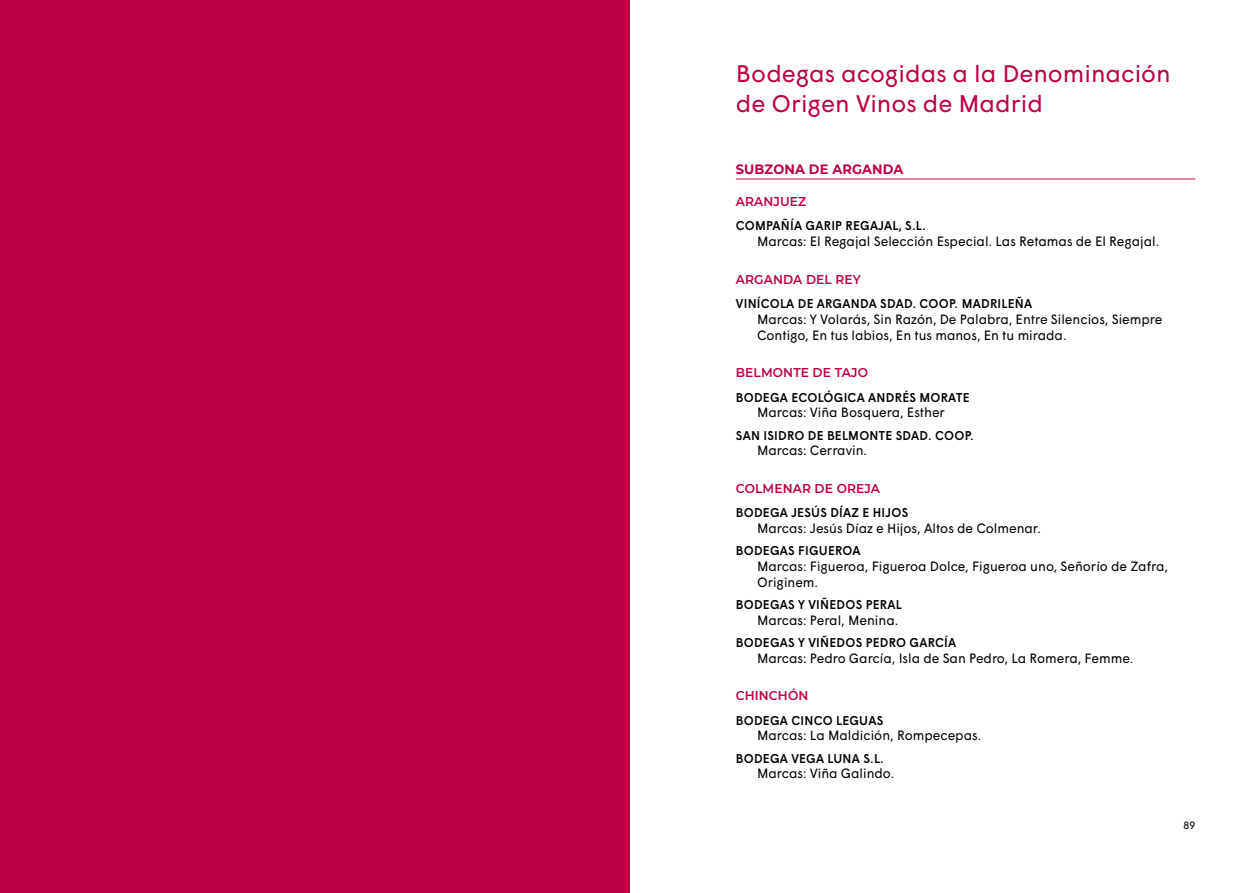
<style>
.page{position:relative;width:1259px;height:893px;background:#fff}
.page>*{position:absolute;margin:0;border:0;box-sizing:border-box;transform-origin:0 0}
.t1{font:24px/30px "Wigrum";color:#bb0046}
.t2{font:13.5px/15.8px "Wigrum";color:#000;scale:.96 1}
.t3{font:700 13.5px "Montserrat";letter-spacing:.01em;color:#bb0046;scale:.96 1}
.t4{font:500 12.75px "Wigrum";letter-spacing:.02em;color:#000;scale:.96 1}
.t5{font:600 12.75px "Montserrat";letter-spacing:.01em;color:#bb0046;scale:.96 1}
.t6{font:10.5px "Wigrum";color:#000}
</style>
<div class="page">
<hr style="left:736px;top:179px;width:459px;height:1px;background:#bb0046">
<div style="left:0;top:0;width:629px;height:893px;background:#bb0046"></div>
<h1 class="t1" style="left:736px;top:57px;width:436px">Bodegas acogidas a la Denominación de Origen Vinos de Madrid</h1>
<p class="t3" style="left:736px;top:160px;width:176px">SUBZONA DE ARGANDA</p>
<p class="t5" style="left:736px;top:192px;width:75px">ARANJUEZ</p>
<p class="t4" style="left:736px;top:216px;width:199px">COMPAÑÍA GARIP REGAJAL, S.L.</p>
<p class="t2" style="left:757px;top:232px;width:420px">Marcas: El Regajal Selección Especial. Las Retamas de El Regajal.</p>
<p class="t5" style="left:736px;top:270px;width:132px">ARGANDA DEL REY</p>
<p class="t4" style="left:736px;top:294px;width:310px">VINÍCOLA DE ARGANDA SDAD. COOP. MADRILEÑA</p>
<p class="t2" style="left:757px;top:310px;width:424px">Marcas: Y Volarás, Sin Razón, De Palabra, Entre Silencios, Siempre<br>Contigo, En tus labios, En tus manos, En tu mirada.</p>
<p class="t5" style="left:736px;top:364px;width:139px">BELMONTE DE TAJO</p>
<p class="t4" style="left:736px;top:387px;width:245px">BODEGA ECOLÓGICA ANDRÉS MORATE</p>
<p class="t2" style="left:757px;top:404px;width:197px">Marcas: Viña Bosquera, Esther</p>
<p class="t4" style="left:736px;top:425px;width:249px">SAN ISIDRO DE BELMONTE SDAD. COOP.</p>
<p class="t2" style="left:757px;top:442px;width:116px">Marcas: Cerravin.</p>
<p class="t5" style="left:736px;top:480px;width:152px">COLMENAR DE OREJA</p>
<p class="t4" style="left:736px;top:503px;width:181px">BODEGA JESÚS DÍAZ E HIJOS</p>
<p class="t2" style="left:757px;top:520px;width:297px">Marcas: Jesús Díaz e Hijos, Altos de Colmenar.</p>
<p class="t4" style="left:736px;top:541px;width:131px">BODEGAS FIGUEROA</p>
<p class="t2" style="left:757px;top:557px;width:430px">Marcas: Figueroa, Figueroa Dolce, Figueroa uno, Señorío de Zafra,<br>Originem.</p>
<p class="t4" style="left:736px;top:595px;width:174px">BODEGAS Y VIÑEDOS PERAL</p>
<p class="t2" style="left:757px;top:611px;width:149px">Marcas: Peral, Menina.</p>
<p class="t4" style="left:736px;top:633px;width:231px">BODEGAS Y VIÑEDOS PEDRO GARCÍA</p>
<p class="t2" style="left:757px;top:649px;width:394px">Marcas: Pedro García, Isla de San Pedro, La Romera, Femme.</p>
<p class="t5" style="left:736px;top:687px;width:77px">CHINCHÓN</p>
<p class="t4" style="left:736px;top:710px;width:155px">BODEGA CINCO LEGUAS</p>
<p class="t2" style="left:757px;top:727px;width:235px">Marcas: La Maldición, Rompecepas.</p>
<p class="t4" style="left:736px;top:748px;width:156px">BODEGA VEGA LUNA S.L.</p>
<p class="t2" style="left:757px;top:765px;width:145px">Marcas: Viña Galindo.</p>
<p class="t6" style="left:1183px;top:818px;width:13px">89</p>
</div>
